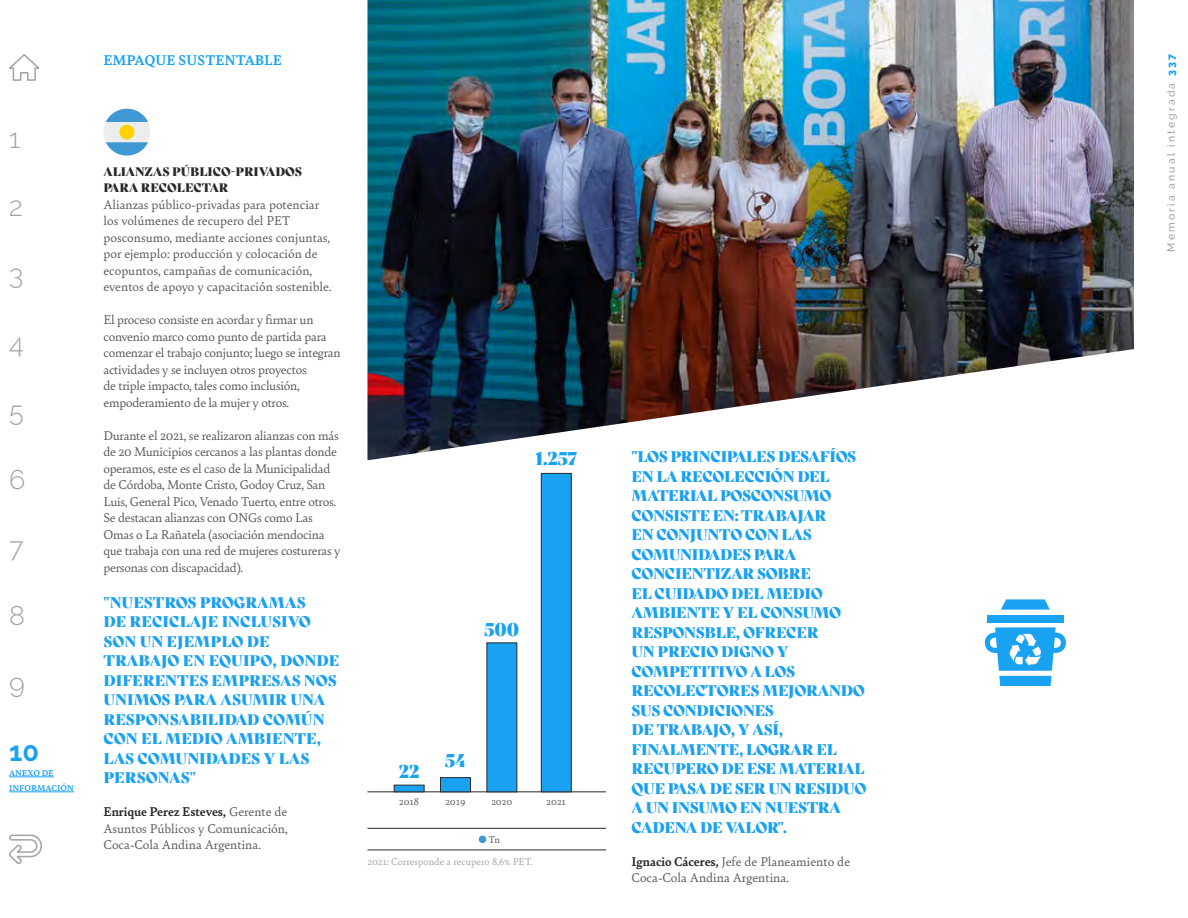
<style>
.page{position:relative;width:1188px;height:918px;background:#fff}
.page>*{position:absolute;margin:0;border:0;box-sizing:border-box;transform-origin:0 0}
.t1{font:300 27px "Raleway";color:#a3a3a3}
.t2{font:700 27px "Raleway";color:#19a1f2}
.t3{font:18px "Bely Display";color:#19a1f2}
.t4{font:15px/19.5px "Bely Display";letter-spacing:-.02em;color:#19a1f2}
.t5{font:15px/19.5px "Bely Display";color:#19a1f2}
.t6{font:700 15px "Bely";color:#19a1f2}
.t7{font:13.5px/16.5px "Bely";letter-spacing:-.02em;color:#575757}
.t8{font:13.5px/16.5px "Bely";color:#575757}
.t9{font:12px/16.5px "Bely Display";color:#292929}
.t10{font:10.5px "Bely";color:#a3a3a3}
.t11{font:500 10.5px "Raleway";letter-spacing:.2em;color:#a3a3a3}
.t12{font:10.5px "Bely";color:#575757}
.t13{font:700 9px/15px "Bely";color:#19a1f2}
.s1{font-weight:700;color:#292929}
.s2{font-weight:800;color:#19a1f2}
</style>
<div class="page">
<hr style="left:9px;top:777px;width:45px;height:1px;background:#19a1f2">
<hr style="left:9px;top:792px;width:65px;height:1px;background:#19a1f2">
<svg style="left:9px;top:54px;width:31px;height:27px"></svg>
<svg style="left:9px;top:834px;width:33px;height:30px"></svg>
<img style="left:368px;top:0;width:766px;height:460px">
<div style="left:104px;top:109px;width:46px;height:47px;background:#ededed;border-radius:50%"></div>
<svg style="left:106px;top:109px;width:42px;height:13px"></svg>
<svg style="left:106px;top:142px;width:42px;height:14px"></svg>
<div style="left:119px;top:125px;width:15px;height:15px;background:#ffd100;border-radius:50%"></div>
<hr style="left:368px;top:850px;width:238px;height:1px;background:#292929">
<div style="left:479px;top:836px;width:7px;height:7px;background:#3d98d4;border-radius:50%"></div>
<hr style="left:368px;top:791px;width:238px;height:1px;background:#292929">
<hr style="left:368px;top:828px;width:238px;height:1px;background:#292929">
<div style="left:487px;top:642px;width:30px;height:150px;background:#19a1f2"></div>
<div style="left:440px;top:777px;width:31px;height:15px;background:#19a1f2;border:1px solid #292929"></div>
<div style="left:394px;top:785px;width:31px;height:7px;background:#19a1f2"></div>
<div style="left:541px;top:473px;width:31px;height:319px;background:#19a1f2;border:1px solid #292929"></div>
<div style="left:987px;top:615px;width:77px;height:7px;background:#19a1f2"></div>
<svg style="left:1001px;top:599px;width:49px;height:11px"></svg>
<svg style="left:984px;top:627px;width:82px;height:59px"></svg>
<h1 class="t1" style="left:9px;top:123px;width:13px">1</h1>
<h1 class="t1" style="left:9px;top:191px;width:15px">2</h1>
<h1 class="t1" style="left:9px;top:259px;width:16px">3</h1>
<h1 class="t1" style="left:9px;top:327px;width:16px">4</h1>
<h1 class="t1" style="left:9px;top:395px;width:16px">5</h1>
<h1 class="t1" style="left:9px;top:463px;width:18px">6</h1>
<h1 class="t1" style="left:9px;top:531px;width:16px">7</h1>
<h1 class="t1" style="left:9px;top:600px;width:17px">8</h1>
<h1 class="t1" style="left:9px;top:668px;width:17px">9</h1>
<h1 class="t2" style="left:9px;top:736px;width:31px">10</h1>
<p class="t13" style="left:9px;top:765px;width:67px">ANEXO DE<br>INFORMACIÓN</p>
<p class="t6" style="left:104px;top:49px;width:180px">EMPAQUE SUSTENTABLE</p>
<p class="t9" style="left:104px;top:162px;width:200px">ALIANZAS PÚBLICO-PRIVADOS<br>PARA RECOLECTAR</p>
<p class="t8" style="left:104px;top:195px;width:230px">Alianzas público-privadas para potenciar los volúmenes de recupero del PET posconsumo, mediante acciones conjuntas, por ejemplo: producción y colocación de ecopuntos, campañas de comunicación, eventos de apoyo y capacitación sostenible.</p>
<p class="t7" style="left:104px;top:311px;width:239px">El proceso consiste en acordar y firmar un convenio marco como punto de partida para comenzar el trabajo conjunto; luego se integran actividades y se incluyen otros proyectos<br>de triple impacto, tales como inclusión, empoderamiento de la mujer y otros.</p>
<p class="t7" style="left:104px;top:426px;width:239px">Durante el 2021, se realizaron alianzas con más de 20 Municipios cercanos a las plantas donde operamos, este es el caso de la Municipalidad de Córdoba, Monte Cristo, Godoy Cruz, San Luis, General Pico, Venado Tuerto, entre otros.<br>Se destacan alianzas con ONGs como Las Omas o La Rañatela (asociación mendocina que trabaja con una red de mujeres costureras y personas con discapacidad).</p>
<p class="t5" style="left:104px;top:591px;width:237px">"NUESTROS PROGRAMAS<br>DE RECICLAJE INCLUSIVO<br>SON UN EJEMPLO DE<br>TRABAJO EN EQUIPO, DONDE<br>DIFERENTES EMPRESAS NOS<br>UNIMOS PARA ASUMIR UNA<br>RESPONSABILIDAD COMÚN<br>CON EL MEDIO AMBIENTE,<br>LAS COMUNIDADES Y LAS<br>PERSONAS"</p>
<p class="t7" style="left:104px;top:803px;width:186px;text-align:justify"><span class="s1">Enrique Perez Esteves,</span> Gerente de Asuntos Públicos y Comunicación, Coca-Cola Andina Argentina.</p>
<h2 class="t3" style="left:535px;top:443px;width:44px">1.257</h2>
<h2 class="t3" style="left:485px;top:615px;width:36px">500</h2>
<h2 class="t3" style="left:399px;top:757px;width:22px">22</h2>
<h2 class="t3" style="left:445px;top:746px;width:22px">54</h2>
<p class="t12" style="left:399px;top:794px;width:22px">2018</p>
<p class="t12" style="left:445px;top:794px;width:22px">2019</p>
<p class="t12" style="left:491px;top:794px;width:22px">2020</p>
<p class="t12" style="left:489px;top:832px;width:13px">Tn</p>
<p class="t12" style="left:547px;top:794px;width:21px">2021</p>
<p class="t10" style="left:368px;top:854px;width:167px">2021: Corresponde a recupero 8,6% PET.</p>
<p class="t4" style="left:632px;top:446px;width:237px">"LOS PRINCIPALES DESAFÍOS<br>EN LA RECOLECCIÓN DEL<br>MATERIAL POSCONSUMO<br>CONSISTE EN: TRABAJAR<br>EN CONJUNTO CON LAS<br>COMUNIDADES PARA<br>CONCIENTIZAR SOBRE<br>EL CUIDADO DEL MEDIO<br>AMBIENTE Y EL CONSUMO<br>RESPONSBLE, OFRECER<br>UN PRECIO DIGNO Y<br>COMPETITIVO A LOS<br>RECOLECTORES MEJORANDO<br>SUS CONDICIONES<br>DE TRABAJO, Y ASÍ,<br>FINALMENTE, LOGRAR EL<br>RECUPERO DE ESE MATERIAL<br>QUE PASA DE SER UN RESIDUO<br>A UN INSUMO EN NUESTRA<br>CADENA DE VALOR".</p>
<p class="t8" style="left:632px;top:852px;width:220px"><span class="s1">Ignacio Cáceres,</span> Jefe de Planeamiento de<br>Coca-Cola Andina Argentina.</p>
<p class="t11" style="left:1165px;top:252px;width:199px;rotate:-90deg">Memoria anual integrada <span class="s2">337</span></p>
</div>
